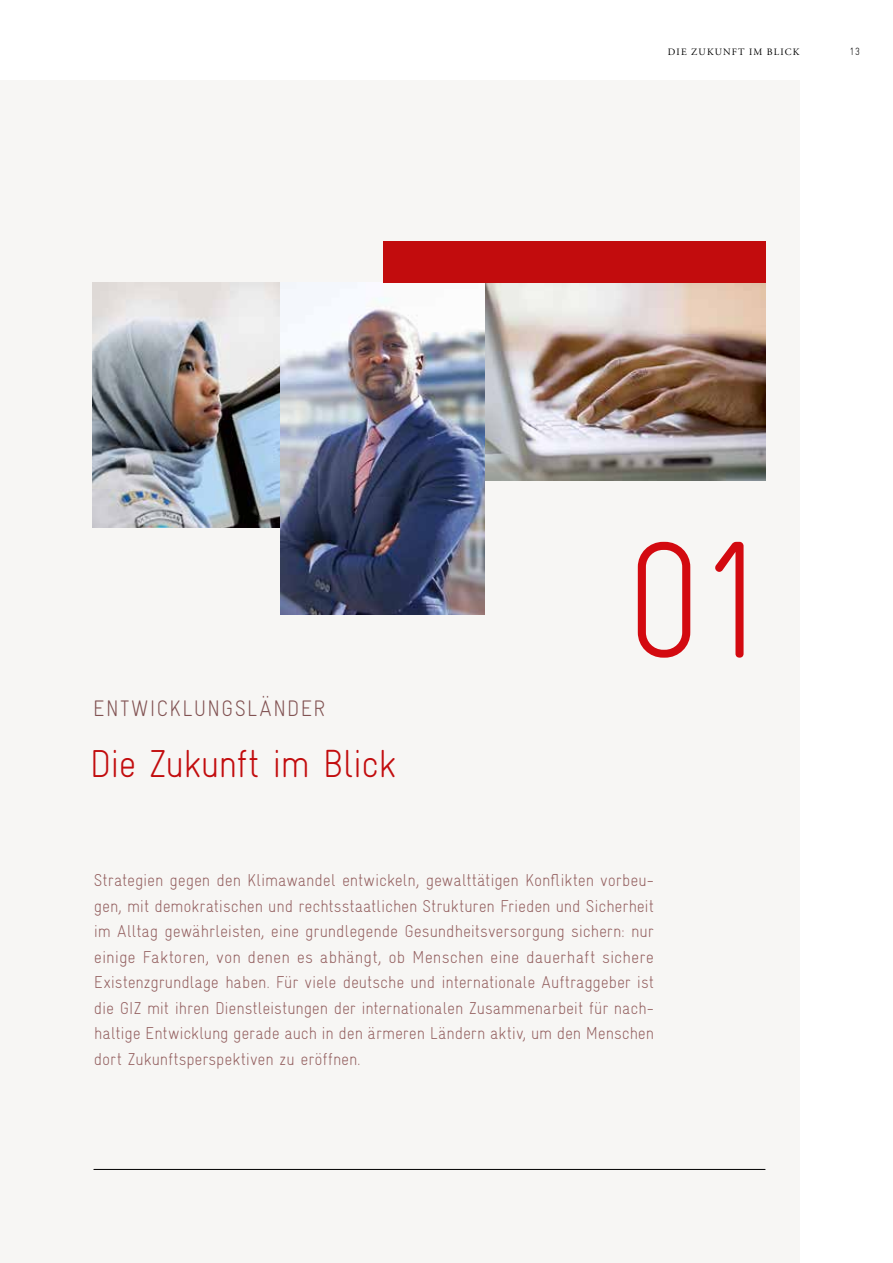
<style>
.page{position:relative;width:893px;height:1263px;background:#fff}
.page>*{position:absolute;margin:0;border:0;box-sizing:border-box;transform-origin:0 0}
.t1{font:300 condensed 165px "Gravur";color:#d30a10}
.t2{font:300 condensed 39px "Gravur";letter-spacing:-.03em;color:#c20c0d}
.t3{font:300 condensed 22.5px "Gravur";color:#815252}
.t4{font:300 condensed 17.25px/25.5px "Gravur";letter-spacing:-.005em;color:#946060;text-align:justify}
.t5{font:300 condensed 10.5px "Gravur";color:#000}
.t6{font:9.75px "Adobe Garamond Pro";letter-spacing:.115em;color:#000}
</style>
<div class="page">
<div style="left:0;top:81px;width:799px;height:1182px;background:#f7f6f4"></div>
<img style="left:93px;top:282px;width:188px;height:245px">
<img style="left:485px;top:282px;width:280px;height:199px">
<img style="left:281px;top:282px;width:204px;height:332px">
<hr style="left:94px;top:1169px;width:671px;height:1px;background:#000">
<div style="left:383px;top:241px;width:382px;height:41px;background:#c20c0d"></div>
<p class="t6" style="left:668px;top:46px;width:133px">DIE ZUKUNFT IM BLICK</p>
<p class="t5" style="left:849px;top:46px;width:12px">13</p>
<h3 class="t3" style="left:93px;top:695px;width:26px">Entwi</h3>
<h3 class="t3" style="left:157px;top:695px;width:26px">cklungsl</h3>
<h3 class="t3" style="left:260px;top:695px;width:27px">änder</h3>
<h2 class="t2" style="left:89px;top:742px;width:308px">Die Zukunft im Blick</h2>
<h1 class="t1" style="left:622px;top:509px;width:156px">01</h1>
<p class="t4" style="left:94px;top:868px;width:562px">Strategien gegen den Klimawandel entwickeln, gewalttätigen Konflikten vorbeu&shy;gen, mit demokratischen und rechtsstaatlichen Strukturen Frieden und Sicherheit im Alltag gewährleisten, eine grundlegende Gesundheitsversorgung sichern: nur einige Faktoren, von denen es abhängt, ob Menschen eine dauerhaft sichere Existenzgrundlage haben. Für viele deutsche und internationale Auftraggeber ist die GIZ mit ihren Dienstleistungen der internationalen Zusammenarbeit für nach&shy;haltige Entwicklung gerade auch in den ärmeren Ländern aktiv, um den Menschen dort Zukunftsperspektiven zu eröffnen.</p>
</div>
